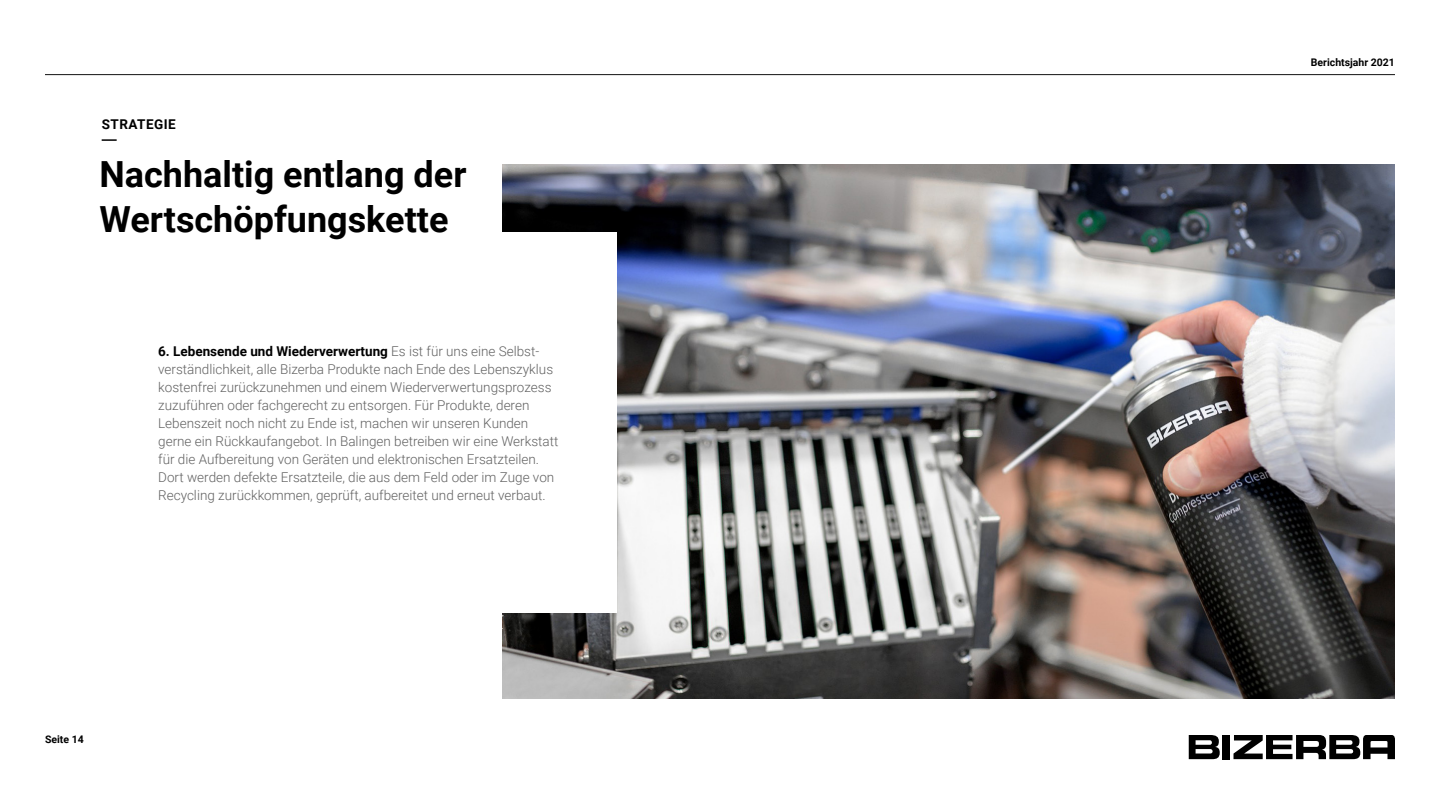
<style>
.page{position:relative;width:1440px;height:810px;background:#fff}
.page>*{position:absolute;margin:0;border:0;box-sizing:border-box;transform-origin:0 0}
.t1{font:700 36px/45px "Roboto";color:#000}
.t2{font:300 13.5px/18px "Roboto";color:#616161}
.t3{font:700 13.5px "Roboto";letter-spacing:.035em;color:#000}
.t4{font:700 10.5px "Roboto";color:#000}
.s1{font-weight:700;color:#000}
</style>
<div class="page">
<hr style="left:45px;top:74px;width:1350px;height:1px;background:#111">
<svg style="left:1234px;top:735px;width:161px;height:24px"></svg>
<div style="left:1222px;top:735px;width:8px;height:24px;background:#000"></div>
<svg style="left:1189px;top:735px;width:31px;height:24px"></svg>
<img style="left:502px;top:164px;width:893px;height:534px">
<div style="left:0;top:232px;width:617px;height:381px;background:#fff"></div>
<svg style="left:102px;top:139px;width:15px;height:2px"></svg>
<p class="t3" style="left:102px;top:115px;width:75px">STRATEGIE</p>
<h1 class="t1" style="left:99px;top:151px;width:369px">Nachhaltig entlang der<br>Wertschöpfungskette</h1>
<p class="t2" style="left:158px;top:341px;width:402px"><span class="s1">6. Lebensende und Wiederverwertung</span> Es ist für uns eine Selbst&shy;verständlichkeit, alle Bizerba Produkte nach Ende des Lebenszyklus kostenfrei zurückzunehmen und einem Wiederverwertungsprozess zuzuführen oder fachgerecht zu entsorgen. Für Produkte, deren Lebenszeit noch nicht zu Ende ist, machen wir unseren Kunden gerne ein Rückkaufangebot. In Balingen betreiben wir eine Werkstatt für die Aufbereitung von Geräten und elektronischen Ersatzteilen.<br>Dort werden defekte Ersatzteile, die aus dem Feld oder im Zuge von Recycling zurückkommen, geprüft, aufbereitet und erneut verbaut.</p>
<p class="t4" style="left:45px;top:732px;width:40px">Seite 14</p>
<p class="t4" style="left:1311px;top:55px;width:86px">Berichtsjahr 2021</p>
</div>
